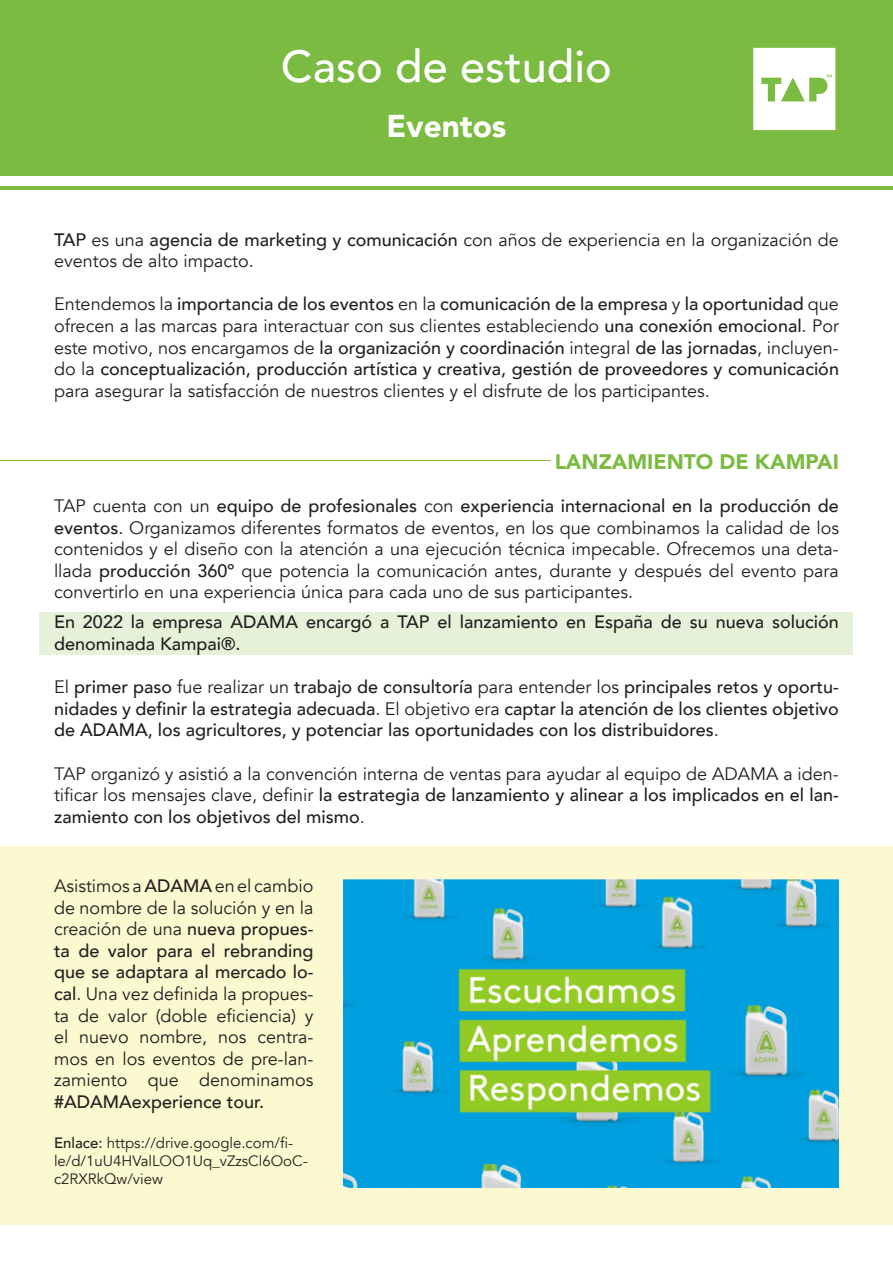
<style>
.page{position:relative;width:893px;height:1263px;background:#fff}
.page>*{position:absolute;margin:0;border:0;box-sizing:border-box;transform-origin:0 0}
.t1{font:500 45px "Avenir";color:#fff}
.t2{font:900 31.5px "Avenir";color:#fff}
.t3{font:900 21px "Avenir";color:#7bbb41}
.t4{font:18px/21.6px "Avenir";color:#231f20;text-align:justify}
.t5{font:500 18px/21.6px "Avenir";color:#231f20}
.t6{font:15px/18px "Avenir";color:#231f20}
.s1{font-weight:500}
.s2{font-weight:400}
</style>
<div class="page">
<div style="left:0;top:0;width:893px;height:175px;background:#7bbb41"></div>
<div style="left:0;top:846px;width:893px;height:379px;background:#fcf8cf"></div>
<hr style="left:0;top:187px;width:893px;height:3px;background:#7bbb41">
<hr style="left:0;top:460px;width:551px;height:1px;background:#7bbb41">
<div style="left:39px;top:612px;width:814px;height:43px;background:#e5f1d9"></div>
<svg style="left:753px;top:48px;width:82px;height:82px;background:#edf6e5"></svg>
<img style="left:343px;top:879px;width:496px;height:308px">
<p class="t1" style="left:281px;top:27px;width:332px">Caso de estudio</p>
<p class="t2" style="left:386px;top:99px;width:122px">Eventos</p>
<p class="t4" style="left:54px;top:229px;width:786px"><span class="s1">TAP</span> es una <span class="s1">agencia de marketing y comunicación</span> con años de experiencia en la organización de eventos de alto impacto.</p>
<p class="t4" style="left:54px;top:294px;width:786px">Entendemos la <span class="s1">importancia de los eventos</span> en la <span class="s1">comunicación de la empresa</span> y <span class="s1">la oportunidad</span> que ofrecen a las marcas para interactuar con sus clientes estableciendo <span class="s1">una conexión emocional</span>. Por este motivo, nos encargamos de <span class="s1">la organización y coordinación</span> integral <span class="s1">de las jornadas</span>, incluyen&shy;do la <span class="s1">conceptualización, producción artística y creativa, gestión de proveedores y comunicación </span>para asegurar la satisfacción de nuestros clientes y el disfrute de los participantes.</p>
<p class="t3" style="left:555px;top:443px;width:286px">LANZAMIENTO DE KAMPAI</p>
<p class="t4" style="left:54px;top:495px;width:786px">TAP cuenta con un <span class="s1">equipo de profesionales</span> con <span class="s1">experiencia internacional en la producción de eventos</span>. Organizamos diferentes formatos de eventos, en los que combinamos la calidad de los contenidos y el diseño con la atención a una ejecución técnica impecable. Ofrecemos una deta&shy;llada <span class="s1">producción 360º</span> que potencia la comunicación antes, durante y después del evento para convertirlo en una experiencia única para cada uno de sus participantes.</p>
<p class="t5" style="left:54px;top:610px;width:786px">En 2022 la empresa ADAMA encargó a TAP el lanzamiento en España de su nueva solución denominada Kampai®.</p>
<p class="t5" style="left:54px;top:675px;width:786px;text-align:justify"><span class="s2">El</span> primer paso <span class="s2">fue realizar un</span> trabajo de consultoría <span class="s2">para entender los</span> principales retos y oportu&shy;nidades y definir la estrategia adecuada<span class="s2">. El objetivo era</span> captar la atención de los clientes objetivo de ADAMA, los agricultores, y potenciar las oportunidades con los distribuidores<span class="s2">.</span></p>
<p class="t4" style="left:54px;top:763px;width:786px">TAP organizó y asistió a la convención interna de ventas para ayudar al equipo de ADAMA a iden&shy;tificar los mensajes clave, definir <span class="s1">la estrategia de lanzamiento y alinear a los implicados en el lan&shy;zamiento con los objetivos del mismo</span>.</p>
<p class="t4" style="left:54px;top:875px;width:261px">Asistimos a <span class="s1">ADAMA</span> en el cambio de nombre de la solución y en la creación de una <span class="s1">nueva propues&shy;ta de valor para el rebranding que se adaptara al mercado lo&shy;cal</span>. Una vez definida la propues&shy;ta de valor (doble eficiencia) y el nuevo nombre, nos centra&shy;mos en los eventos de pre-lan&shy;zamiento que denominamos <span class="s1">#ADAMAexperience tour.</span></p>
<p class="t6" style="left:54px;top:1134px;width:255px"><span class="s1">Enlace:</span> https://drive.google.com/fi&shy;le/d/1uU4HValLOO1Uq_vZzsCl6OoC&shy;c2RXRkQw/view</p>
</div>
